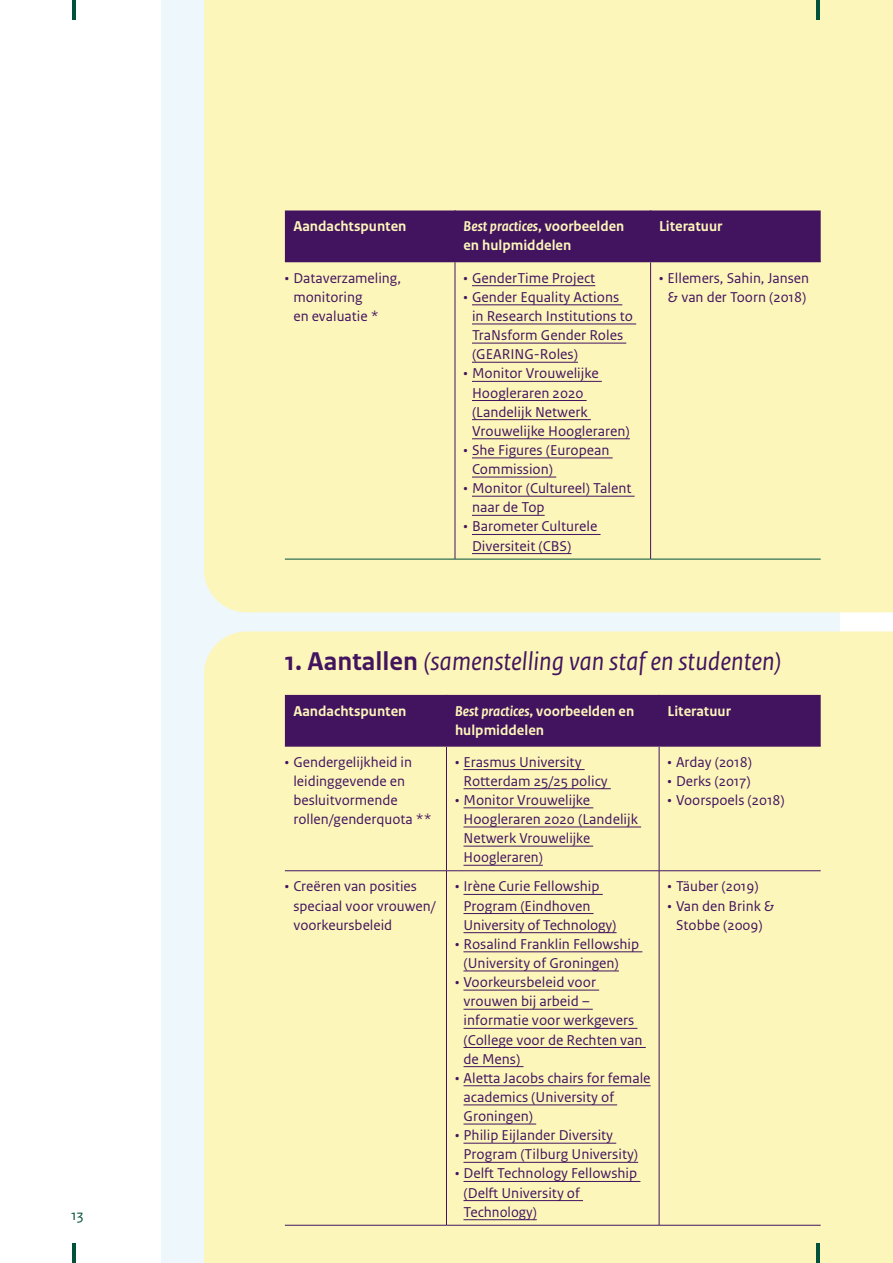
<style>
.page{position:relative;width:893px;height:1263px;background:#fff}
.page>*{position:absolute;margin:0;border:0;box-sizing:border-box;transform-origin:0 0}
.H2_DIHOO_kop_2{font:italic 27px "Rijksoverheid Sans Text";color:#42145f}
.Brood_2_DIHOO_Uitgel{font:15px/19.2px "Rijksoverheid Sans Text";color:#42145f}
.Brood_2_DIHOO_Uitgel-2{font:700 15px/19.2px "Rijksoverheid Sans Text";color:#fdf6bb}
.t1{font:15px "Rijksoverheid Sans Text";color:#00523b}
.s1{font-style:italic}
.s2{font-weight:700;font-style:normal}
</style>
<div class="page">
<div style="left:162px;top:0;width:678px;height:1263px;background:#eef7fb"></div>
<div style="left:204px;top:631px;width:689px;height:632px;background:#fdf6bb"></div>
<div style="left:204px;top:0;width:689px;height:612px;background:#fdf6bb"></div>
<div style="left:285px;top:210px;width:536px;height:51px;background:#42145f"></div>
<hr style="left:285px;top:559px;width:170px;height:1px;background:#00523b">
<hr style="left:455px;top:559px;width:196px;height:1px;background:#00523b">
<hr style="left:651px;top:559px;width:170px;height:1px;background:#00523b">
<hr style="left:454px;top:210px;width:2px;height:51px;background:#42145f">
<hr style="left:650px;top:210px;width:1px;height:51px;background:#42145f">
<hr style="left:285px;top:261px;width:170px;height:1px;background:#42145f">
<hr style="left:455px;top:261px;width:196px;height:1px;background:#42145f">
<hr style="left:651px;top:261px;width:170px;height:1px;background:#42145f">
<hr style="left:455px;top:262px;width:1px;height:297px;background:#42145f">
<hr style="left:650px;top:262px;width:1px;height:297px;background:#42145f">
<hr style="left:472px;top:285px;width:123px;height:1px;background:#42145f">
<hr style="left:472px;top:305px;width:150px;height:1px;background:#42145f">
<hr style="left:472px;top:324px;width:164px;height:1px;background:#42145f">
<hr style="left:472px;top:343px;width:154px;height:1px;background:#42145f">
<hr style="left:472px;top:362px;width:106px;height:1px;background:#42145f">
<hr style="left:472px;top:381px;width:130px;height:1px;background:#42145f">
<hr style="left:472px;top:400px;width:115px;height:1px;background:#42145f">
<hr style="left:472px;top:419px;width:119px;height:1px;background:#42145f">
<hr style="left:472px;top:438px;width:158px;height:1px;background:#42145f">
<hr style="left:472px;top:458px;width:141px;height:1px;background:#42145f">
<hr style="left:472px;top:477px;width:84px;height:1px;background:#42145f">
<hr style="left:472px;top:496px;width:163px;height:1px;background:#42145f">
<hr style="left:472px;top:515px;width:73px;height:1px;background:#42145f">
<hr style="left:472px;top:534px;width:129px;height:1px;background:#42145f">
<hr style="left:472px;top:553px;width:99px;height:1px;background:#42145f">
<div style="left:285px;top:695px;width:536px;height:50px;background:#42145f"></div>
<hr style="left:446px;top:747px;width:1px;height:123px;background:#42145f">
<hr style="left:659px;top:747px;width:1px;height:123px;background:#42145f">
<hr style="left:285px;top:870px;width:161px;height:1px;background:#42145f">
<hr style="left:446px;top:870px;width:213px;height:1px;background:#42145f">
<hr style="left:446px;top:871px;width:1px;height:354px;background:#42145f">
<hr style="left:659px;top:870px;width:162px;height:1px;background:#42145f">
<hr style="left:659px;top:871px;width:1px;height:354px;background:#42145f">
<hr style="left:446px;top:695px;width:1px;height:50px;background:#42145f">
<hr style="left:658px;top:695px;width:2px;height:50px;background:#42145f">
<hr style="left:285px;top:745px;width:161px;height:2px;background:#42145f">
<hr style="left:446px;top:745px;width:213px;height:2px;background:#42145f">
<hr style="left:659px;top:745px;width:162px;height:2px;background:#42145f">
<hr style="left:285px;top:1225px;width:161px;height:1px;background:#42145f">
<hr style="left:446px;top:1225px;width:213px;height:1px;background:#42145f">
<hr style="left:659px;top:1225px;width:162px;height:1px;background:#42145f">
<hr style="left:463px;top:769px;width:122px;height:1px;background:#42145f">
<hr style="left:463px;top:788px;width:148px;height:1px;background:#42145f">
<hr style="left:463px;top:807px;width:130px;height:1px;background:#42145f">
<hr style="left:463px;top:827px;width:178px;height:1px;background:#42145f">
<hr style="left:463px;top:846px;width:130px;height:1px;background:#42145f">
<hr style="left:463px;top:865px;width:80px;height:1px;background:#42145f">
<hr style="left:463px;top:894px;width:140px;height:1px;background:#42145f">
<hr style="left:463px;top:913px;width:131px;height:1px;background:#42145f">
<hr style="left:463px;top:932px;width:154px;height:1px;background:#42145f">
<hr style="left:463px;top:951px;width:179px;height:1px;background:#42145f">
<hr style="left:463px;top:971px;width:156px;height:1px;background:#42145f">
<hr style="left:463px;top:990px;width:136px;height:1px;background:#42145f">
<hr style="left:463px;top:1009px;width:130px;height:1px;background:#42145f">
<hr style="left:463px;top:1028px;width:174px;height:1px;background:#42145f">
<hr style="left:463px;top:1047px;width:183px;height:1px;background:#42145f">
<hr style="left:463px;top:1066px;width:60px;height:1px;background:#42145f">
<hr style="left:463px;top:1085px;width:188px;height:1px;background:#42145f">
<hr style="left:463px;top:1105px;width:154px;height:1px;background:#42145f">
<hr style="left:463px;top:1124px;width:73px;height:1px;background:#42145f">
<hr style="left:463px;top:1143px;width:153px;height:1px;background:#42145f">
<hr style="left:463px;top:1162px;width:175px;height:1px;background:#42145f">
<hr style="left:463px;top:1181px;width:177px;height:1px;background:#42145f">
<hr style="left:463px;top:1200px;width:120px;height:1px;background:#42145f">
<hr style="left:463px;top:1219px;width:74px;height:1px;background:#42145f">
<svg style="left:815px;top:1244px;width:4px;height:19px"></svg>
<svg style="left:815px;top:0;width:4px;height:19px"></svg>
<hr style="left:72px;top:0;width:4px;height:19px;background:#00523b">
<hr style="left:72px;top:1244px;width:4px;height:19px;background:#00523b">
<p class="t1" style="left:71px;top:1207px;width:14px">13</p>
<p class="Brood_2_DIHOO_Uitgel-2" style="left:293px;top:217px;width:115px">Aandachtspunten</p>
<p class="Brood_2_DIHOO_Uitgel-2" style="left:463px;top:217px;width:162px"><span class="s1">Best practices</span>, voorbeelden en hulpmiddelen</p>
<p class="Brood_2_DIHOO_Uitgel-2" style="left:659px;top:217px;width:65px">Literatuur</p>
<p class="Brood_2_DIHOO_Uitgel" style="left:293px;top:268px;width:109px;text-indent:-9px">• Dataverzameling, monitoring<br>en evaluatie *</p>
<p class="Brood_2_DIHOO_Uitgel" style="left:463px;top:268px;width:133px">• GenderTime Project</p>
<p class="Brood_2_DIHOO_Uitgel" style="left:659px;top:268px;width:152px;text-align:center">• Ellemers, Sahin, Jansen &amp; van der Toorn (2018)</p>
<p class="Brood_2_DIHOO_Uitgel" style="left:472px;top:288px;width:163px;text-indent:-9px">• Gender Equality Actions in Research Institutions to<br>TraNsform Gender Roles (GEARING-Roles)</p>
<p class="Brood_2_DIHOO_Uitgel" style="left:472px;top:364px;width:159px;text-indent:-9px">• Monitor Vrouwelijke<br>Hoogleraren 2020 (Landelijk Netwerk<br>Vrouwelijke Hoogleraren)</p>
<p class="Brood_2_DIHOO_Uitgel" style="left:472px;top:441px;width:139px;text-indent:-9px">• She Figures (European<br>Commission)</p>
<p class="Brood_2_DIHOO_Uitgel" style="left:472px;top:479px;width:161px;text-indent:-9px">• Monitor (Cultureel) Talent naar de Top</p>
<p class="Brood_2_DIHOO_Uitgel" style="left:472px;top:517px;width:127px;text-indent:-9px">• Barometer Culturele<br>Diversiteit (CBS)</p>
<h2 class="H2_DIHOO_kop_2" style="left:285px;top:646px;width:498px"><span class="s2">1. Aantallen</span> (samenstelling van staf en studenten)</h2>
<p class="Brood_2_DIHOO_Uitgel-2" style="left:293px;top:701px;width:115px">Aandachtspunten</p>
<p class="Brood_2_DIHOO_Uitgel-2" style="left:455px;top:701px;width:181px"><span class="s1">Best practices</span>, voorbeelden en hulpmiddelen</p>
<p class="Brood_2_DIHOO_Uitgel-2" style="left:668px;top:701px;width:65px">Literatuur</p>
<p class="Brood_2_DIHOO_Uitgel" style="left:293px;top:752px;width:140px;text-indent:-9px">• Gendergelijkheid in leidinggevende en besluitvormende rollen/genderquota **</p>
<p class="Brood_2_DIHOO_Uitgel" style="left:463px;top:752px;width:146px;text-indent:-9px">• Erasmus University<br>Rotterdam 25/25 policy</p>
<p class="Brood_2_DIHOO_Uitgel" style="left:668px;top:752px;width:86px">• Arday (2018)</p>
<p class="Brood_2_DIHOO_Uitgel" style="left:668px;top:771px;width:84px">• Derks (2017)</p>
<p class="Brood_2_DIHOO_Uitgel" style="left:668px;top:790px;width:119px">• Voorspoels (2018)</p>
<p class="Brood_2_DIHOO_Uitgel" style="left:463px;top:790px;width:176px;text-indent:-9px">• Monitor Vrouwelijke<br>Hoogleraren 2020 (Landelijk<br>Netwerk Vrouwelijke<br>Hoogleraren)</p>
<p class="Brood_2_DIHOO_Uitgel" style="left:293px;top:877px;width:144px;text-indent:-9px">• Creëren van posities speciaal voor vrouwen/ voorkeursbeleid</p>
<p class="Brood_2_DIHOO_Uitgel" style="left:463px;top:877px;width:155px;text-indent:-9px">• Irène Curie Fellowship<br>Program (Eindhoven<br>University of Technology)</p>
<p class="Brood_2_DIHOO_Uitgel" style="left:463px;top:934px;width:177px;text-indent:-9px">• Rosalind Franklin Fellowship (University of Groningen)</p>
<p class="Brood_2_DIHOO_Uitgel" style="left:463px;top:973px;width:181px;text-indent:-9px">• Voorkeursbeleid voor vrouwen bij arbeid – informatie voor werkgevers (College voor de Rechten van de Mens)</p>
<p class="Brood_2_DIHOO_Uitgel" style="left:463px;top:1068px;width:189px;text-indent:-9px">• Aletta Jacobs chairs for female academics (University of<br>Groningen)</p>
<p class="Brood_2_DIHOO_Uitgel" style="left:463px;top:1126px;width:176px;text-indent:-9px">• Philip Eijlander Diversity<br>Program (Tilburg University)</p>
<p class="Brood_2_DIHOO_Uitgel" style="left:463px;top:1164px;width:175px;text-indent:-9px">• Delft Technology Fellowship (Delft University of<br>Technology)</p>
<p class="Brood_2_DIHOO_Uitgel" style="left:668px;top:877px;width:93px">• Täuber (2019)</p>
<p class="Brood_2_DIHOO_Uitgel" style="left:668px;top:896px;width:108px;text-align:center">• Van den Brink &amp;<br>Stobbe (2009)</p>
</div>
